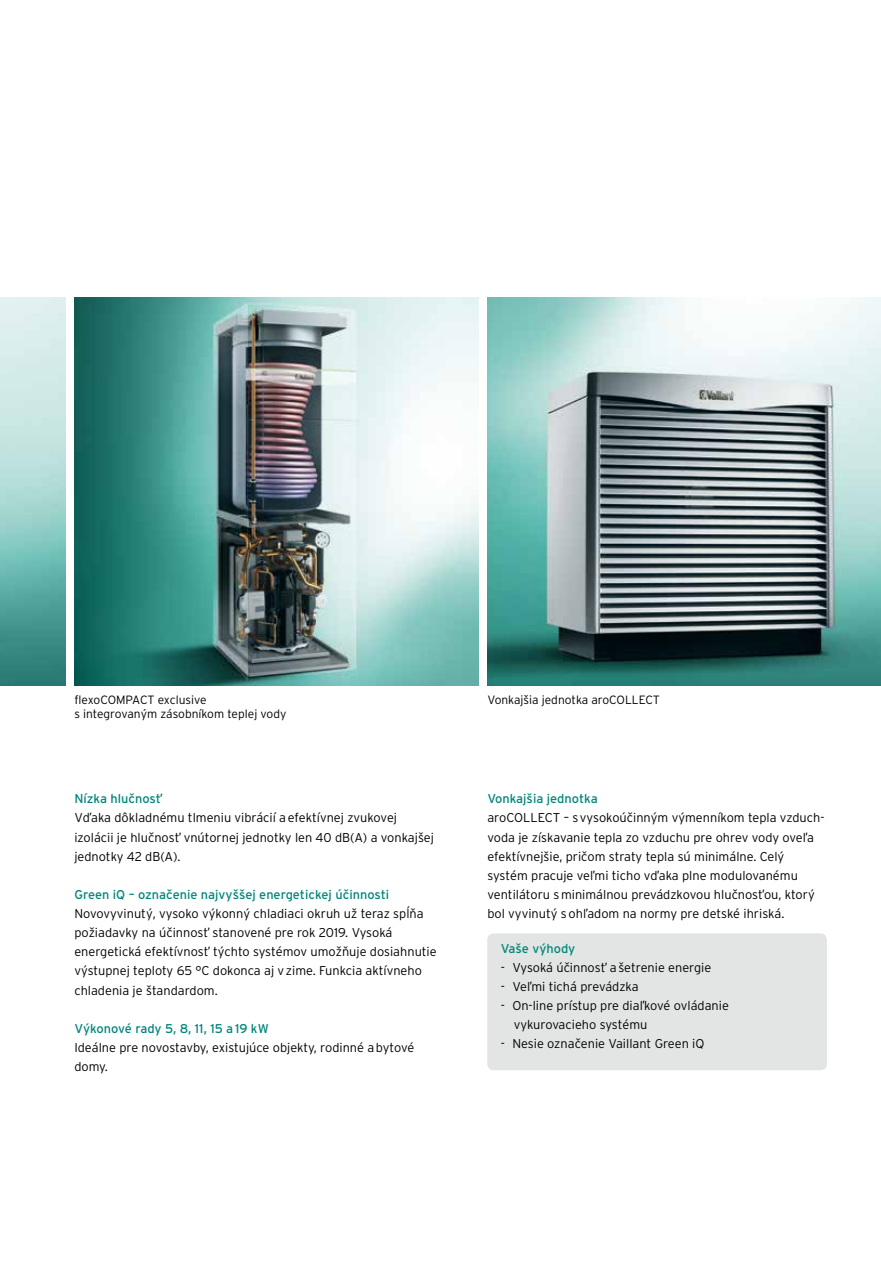
<style>
.page{position:relative;width:881px;height:1263px;background:#fff}
.page>*{position:absolute;margin:0;border:0;box-sizing:border-box;transform-origin:0 0}
.t1{font:300 12.75px/19.2px "Interstate OT";color:#000}
.t2{font:12.75px "Interstate OT";color:#00867b}
.t3{font:300 12px/14.4px "Interstate OT";color:#000}
</style>
<div class="page">
<img style="left:74px;top:298px;width:404px;height:387px">
<img style="left:487px;top:298px;width:393px;height:387px">
<img style="left:0;top:298px;width:65px;height:387px">
<div style="left:487px;top:933px;width:339px;height:137px;background:#e3e4e4;border-radius:6px"></div>
<p class="t3" style="left:74px;top:692px;width:213px">flexoCOMPACT exclusive<br>s integrovaným zásobníkom teplej vody</p>
<p class="t3" style="left:487px;top:692px;width:174px">Vonkajšia jednotka aroCOLLECT</p>
<p class="t2" style="left:74px;top:792px;width:89px">Nízka hlučnosť</p>
<p class="t1" style="left:74px;top:808px;width:361px">Vďaka dôkladnému tlmeniu vibrácií a efektívnej zvukovej izolácii je hlučnosť vnútornej jednotky len 40 dB(A) a vonkajšej jednotky 42 dB(A).</p>
<p class="t2" style="left:74px;top:887px;width:316px">Green iQ – označenie najvyššej energetickej účinnosti</p>
<p class="t1" style="left:74px;top:904px;width:364px">Novovyvinutý, vysoko výkonný chladiaci okruh už teraz spĺňa požiadavky na účinnosť stanovené pre rok 2019. Vysoká energetická efektívnosť týchto systémov umožňuje dosiahnutie výstupnej teploty 65 °C dokonca aj v zime. Funkcia aktívneho chladenia je štandardom.</p>
<p class="t2" style="left:74px;top:1021px;width:196px">Výkonové rady 5, 8, 11, 15 a 19 kW</p>
<p class="t1" style="left:74px;top:1038px;width:341px">Ideálne pre novostavby, existujúce objekty, rodinné a bytové domy.</p>
<p class="t2" style="left:487px;top:792px;width:112px">Vonkajšia jednotka</p>
<p class="t1" style="left:487px;top:808px;width:338px">aroCOLLECT – s vysokoúčinným výmenníkom tepla vzduch&shy;voda je získavanie tepla zo vzduchu pre ohrev vody oveľa efektívnejšie, pričom straty tepla sú minimálne. Celý systém pracuje veľmi ticho vďaka plne modulovanému ventilátoru s minimálnou prevádzkovou hlučnosťou, ktorý bol vyvinutý s ohľadom na normy pre detské ihriská.</p>
<p class="t2" style="left:500px;top:941px;width:76px">Vaše výhody</p>
<p class="t1" style="left:500px;top:957px;width:212px">- Vysoká účinnosť a šetrenie energie</p>
<p class="t1" style="left:500px;top:976px;width:139px">- Veľmi tichá prevádzka</p>
<p class="t1" style="left:513px;top:996px;width:217px;text-indent:-13px">- On-line prístup pre diaľkové ovládanie vykurovacieho systému</p>
<p class="t1" style="left:500px;top:1034px;width:205px">- Nesie označenie Vaillant Green iQ</p>
</div>
